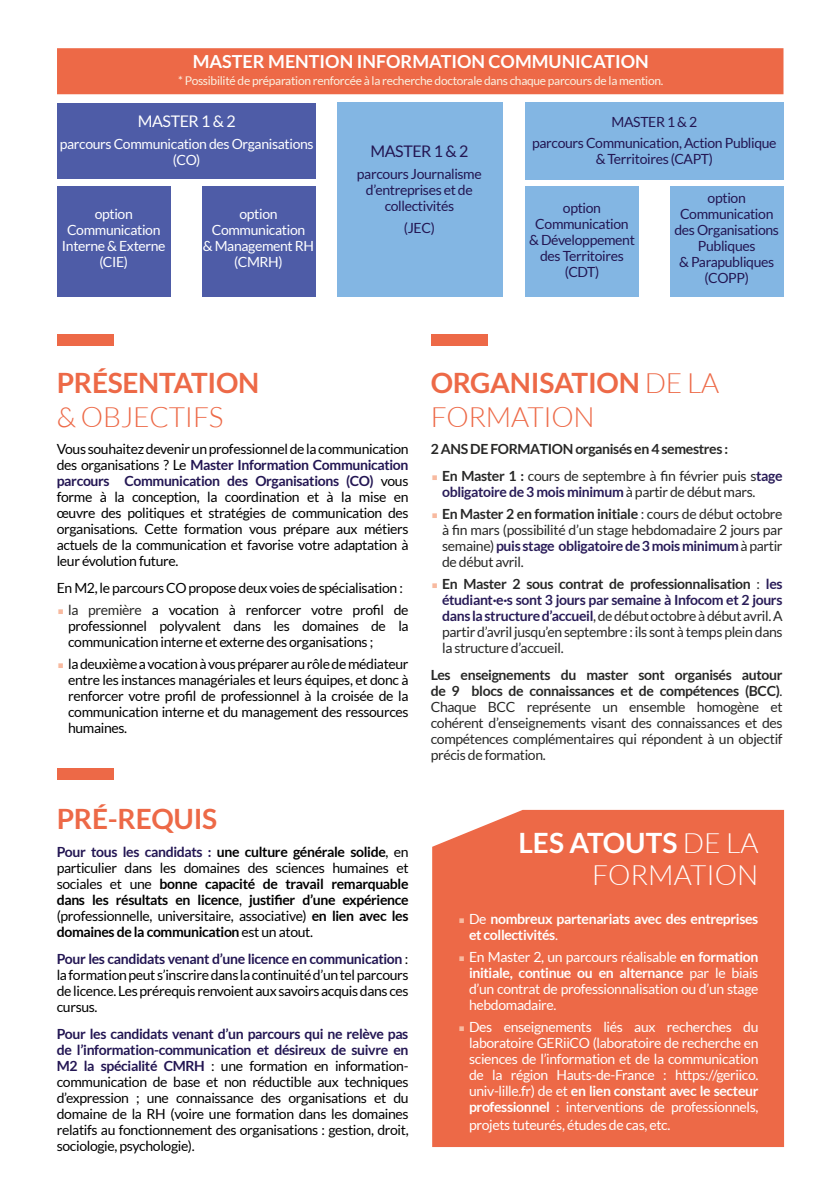
<style>
.page{position:relative;width:840px;height:1191px;background:#fff}
.page>*{position:absolute;margin:0;border:0;box-sizing:border-box;transform-origin:0 0}
.t1{font:300 28px/34px "Lato";letter-spacing:-.01em;color:#ed6947}
.t2{font:700 28px "Lato";letter-spacing:-.01em;color:#ed6947}
.t3{font:300 28px/32px "Lato";color:#fff;text-align:right}
.t4{font:700 18px "Lato";color:#fff}
.t5{font:16px "Lato";letter-spacing:-.025em;color:#fff}
.t6{font:16px "Lato";letter-spacing:-.025em;color:#231653}
.t7{font:14px/16px "Lato";letter-spacing:-.025em;color:#000;text-align:justify}
.t8{font:14px/16px "Lato";letter-spacing:-.025em;color:#282827;text-align:justify}
.t9{font:14px/16px "Lato";letter-spacing:-.025em;color:#fff;text-align:center}
.t10{font:700 14px/16px "Lato";letter-spacing:-.025em;color:#000;text-align:justify}
.t11{font:14px/16px "Lato";letter-spacing:-.025em;color:#231653;text-align:center}
.t12{font:700 14px/27.4px "Lato";letter-spacing:-.025em;color:#282827}
.t13{font:700 14px/16px "Lato";letter-spacing:-.025em;color:#fff}
.t14{font:12px "Lato";letter-spacing:-.025em;color:#fbf1e1}
.s1{font-weight:700;color:#231653}
.s2{color:#282827}
.s3{color:#231653}
.s4{font-weight:400}
.s5{font-weight:700}
.s6{color:#291c58}
.s7{font-weight:700;color:#291c58}
</style>
<div class="page">
<div style="left:57px;top:334px;width:56px;height:11px;background:#ed6947"></div>
<div style="left:432px;top:810px;width:351px;height:337px;background:#ed6947"></div>
<div style="left:57px;top:768px;width:56px;height:12px;background:#ed6947"></div>
<div style="left:57px;top:103px;width:258px;height:75px;background:#4e5ca7"></div>
<div style="left:525px;top:102px;width:258px;height:78px;background:#83b6e3"></div>
<div style="left:57px;top:187px;width:113px;height:110px;background:#4e5ca7"></div>
<div style="left:202px;top:187px;width:113px;height:110px;background:#4e5ca7"></div>
<div style="left:669px;top:187px;width:114px;height:110px;background:#83b6e3"></div>
<div style="left:525px;top:187px;width:113px;height:110px;background:#83b6e3"></div>
<div style="left:337px;top:103px;width:165px;height:194px;background:#83b6e3"></div>
<div style="left:57px;top:48px;width:726px;height:46px;background:#ed6947;border:2px solid #ed6947"></div>
<div style="left:430px;top:334px;width:57px;height:11px;background:#ed6947"></div>
<svg style="left:459px;top:918px;width:5px;height:5px"></svg>
<svg style="left:459px;top:956px;width:5px;height:5px"></svg>
<svg style="left:459px;top:1026px;width:5px;height:4px"></svg>
<p class="t4" style="left:193px;top:52px;width:457px">MASTER MENTION INFORMATION COMMUNICATION</p>
<p class="t14" style="left:178px;top:73px;width:486px">* Possibilité de préparation renforcée à la recherche doctorale dans chaque parcours de la mention.</p>
<p class="t5" style="left:138px;top:112px;width:99px">MASTER 1 &amp; 2</p>
<p class="t9" style="left:60px;top:135px;width:255px">parcours Communication des Organisations (CO)</p>
<p class="t9" style="left:62px;top:205px;width:105px">option<br>Communication<br>Interne &amp; Externe (CIE)</p>
<p class="t9" style="left:203px;top:205px;width:113px">option<br>Communication<br>&amp; Management RH (CMRH)</p>
<p class="t6" style="left:370px;top:143px;width:99px">MASTER 1 &amp; 2</p>
<p class="t11" style="left:357px;top:166px;width:126px">parcours Journalisme d’entreprises et de collectivités</p>
<p class="t11" style="left:403px;top:219px;width:32px">(JEC)</p>
<p class="t11" style="left:532px;top:111px;width:246px;line-height:21.6px">MASTER 1 &amp; 2<br>parcours Communication, Action Publique</p>
<p class="t11" style="left:595px;top:151px;width:119px">&amp; Territoires (CAPT)</p>
<p class="t11" style="left:529px;top:200px;width:107px">option<br>Communication &amp; Développement des Territoires (CDT)</p>
<p class="t11" style="left:674px;top:190px;width:106px">option<br>Communication des Organisations<br>Publiques<br>&amp; Parapubliques (COPP)</p>
<h1 class="t2" style="left:57px;top:366px;width:204px">PRÉSENTATION</h1>
<h1 class="t1" style="left:57px;top:400px;width:168px">&amp; OBJECTIFS</h1>
<p class="t7" style="left:57px;top:441px;width:353px">Vous souhaitez devenir un professionnel de la communication des organisations ? Le <span class="s1">Master Information Communication parcours Communication des Organisations (CO)</span> vous forme à la conception, la coordination et à la mise en œuvre des politiques et stratégies de communication des organisations. Cette formation vous prépare aux métiers actuels de la communication et favorise votre adaptation à leur évolution future.</p>
<p class="t7" style="left:68px;top:577px;width:342px;line-height:21.6px;text-indent:-11px">En M2, le parcours CO propose deux voies de spécialisation : <span class="s2">la première</span> a vocation à renforcer votre profil de</p>
<p class="t7" style="left:68px;top:618px;width:342px">professionnel polyvalent dans les domaines de la communication interne et externe des organisations ;</p>
<p class="t7" style="left:68px;top:655px;width:342px">la deuxième a vocation à vous préparer au rôle de médiateur entre les instances managériales et leurs équipes, et donc à renforcer votre profil de professionnel à la croisée de la communication interne et du management des ressources humaines.</p>
<h1 class="t2" style="left:57px;top:803px;width:162px">PRÉ-REQUIS</h1>
<p class="t10" style="left:57px;top:843px;width:353px"><span class="s3">Pour tous les candidats :</span> une culture générale solide<span class="s4">, en particulier dans les domaines des sciences humaines et sociales et une</span> bonne capacité de travail remarquable dans les résultats en licence<span class="s4">,</span> justifier d’une expérience <span class="s4">(professionnelle, universitaire, associative)</span> en lien avec les domaines de la communication <span class="s4">est un atout.</span></p>
<p class="t7" style="left:57px;top:951px;width:353px"><span class="s1">Pour les candidats venant d’une licence en communication</span> : la formation peut s’inscrire dans la continuité d’un tel parcours de licence. Les prérequis renvoient aux savoirs acquis dans ces cursus.</p>
<p class="t7" style="left:57px;top:1026px;width:353px"><span class="s1">Pour les candidats venant d’un parcours qui ne relève pas de l’information-communication et désireux de suivre en M2 la spécialité CMRH</span> : une formation en information&shy;communication de base et non réductible aux techniques d’expression ; une connaissance des organisations et du domaine de la RH (voire une formation dans les domaines relatifs au fonctionnement des organisations : gestion, droit, sociologie, psychologie).</p>
<h1 class="t1" style="left:430px;top:366px;width:290px"><span class="s5">ORGANISATION</span> DE LA<br>FORMATION</h1>
<p class="t12" style="left:442px;top:435px;width:342px;text-indent:-11px">2 ANS DE FORMATION organisés en 4 semestres :<br>En Master 1 : <span class="s4">cours de septembre à fin février puis s</span><span class="s6">tage</span></p>
<p class="t8" style="left:442px;top:481px;width:342px;line-height:21.6px"><span class="s7">obligatoire de 3 mois minimum</span> à partir de début mars.<br><span class="s5">En Master 2 en formation initiale</span> : cours de début octobre</p>
<p class="t8" style="left:442px;top:522px;width:342px">à fin mars (possibilité d’un stage hebdomadaire 2 jours par semaine) <span class="s7">puis stage obligatoire de 3 mois minimum</span> à partir de début avril.</p>
<p class="t8" style="left:442px;top:575px;width:342px"><span class="s5">En Master 2 sous contrat de professionnalisation</span> : <span class="s7">les étudiant·e·s sont 3 jours par semaine à Infocom et 2 jours dans la structure d’accueil</span>, de début octobre à début avril. A partir d’avril jusqu’en septembre : ils sont à temps plein dans la structure d’accueil.</p>
<p class="t8" style="left:430px;top:667px;width:353px"><span class="s5">Les enseignements du master sont organisés autour de 9 blocs de connaissances et de compétences (BCC)</span>.<br>Chaque BCC représente un ensemble homogène et cohérent d’enseignements visant des connaissances et des compétences complémentaires qui répondent à un objectif précis de formation.</p>
<h1 class="t3" style="left:518px;top:826px;width:241px"><span class="s5">LES ATOUTS</span> DE LA<br>FORMATION</h1>
<p class="t13" style="left:469px;top:911px;width:290px"><span class="s4">De</span> nombreux partenariats avec des entreprises et collectivités<span class="s4">.</span></p>
<p class="t9" style="left:469px;top:948px;width:291px;text-align:justify">En Master 2, un parcours réalisable <span class="s5">en formation initiale, continue ou en alternance</span> par le biais d’un contrat de professionnalisation ou d’un stage hebdomadaire.</p>
<p class="t9" style="left:469px;top:1018px;width:291px;text-align:justify">Des enseignements liés aux recherches du laboratoire GERiiCO (laboratoire de recherche en sciences de l’information et de la communication de la région Hauts-de-France : https://geriico. univ-lille.fr) de et <span class="s5">en lien constant avec le secteur professionnel</span> : interventions de professionnels,</p>
<p class="t9" style="left:469px;top:1116px;width:203px">projets tuteurés, études de cas, etc.</p>
</div>
